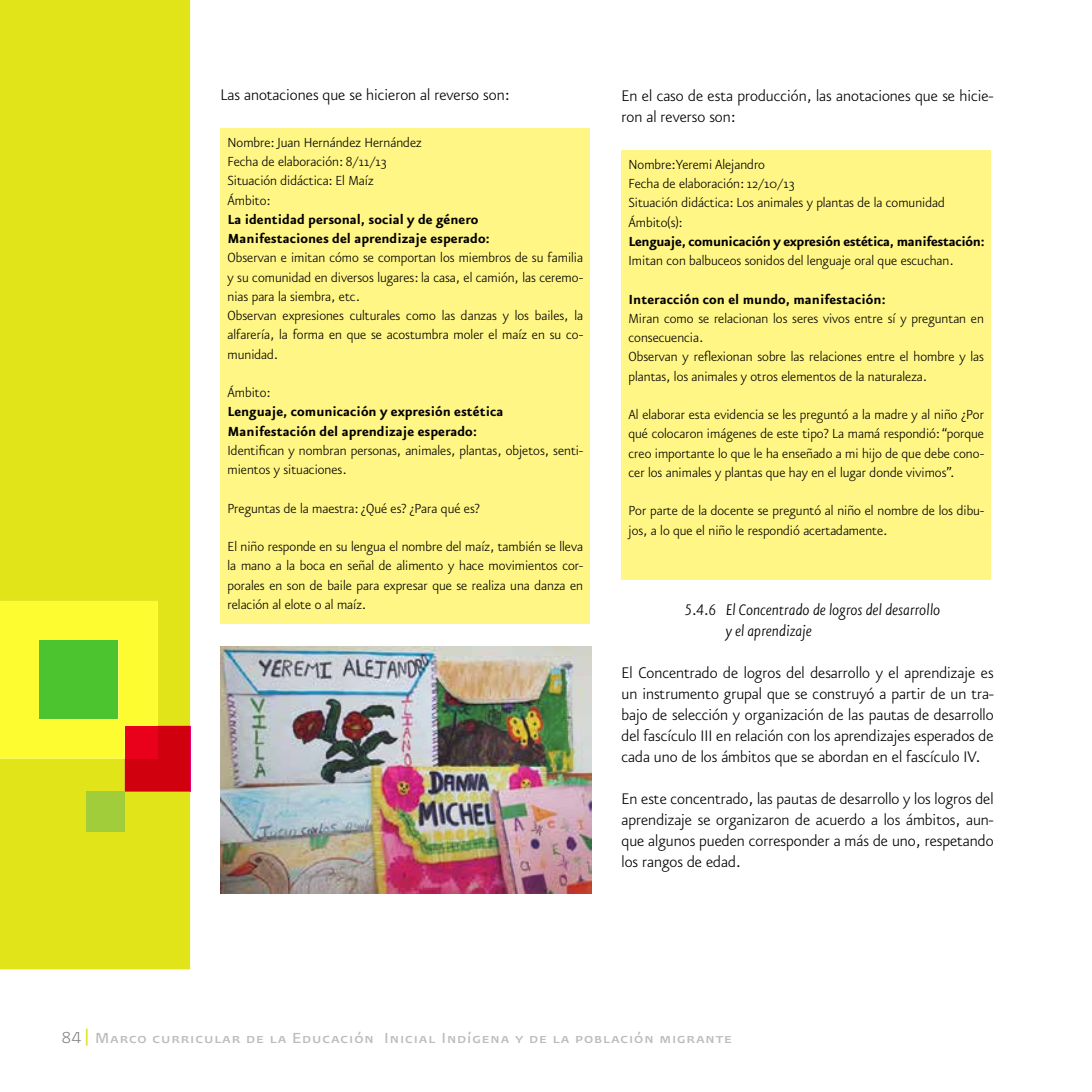
<style>
.page{position:relative;width:1092px;height:1092px;background:#fff}
.page>*{position:absolute;margin:0;border:0;box-sizing:border-box;transform-origin:0 0}
.t1{font:300 18.38px/21px "Eureka Sans";color:#000;text-align:justify}
.t2{font:italic 300 18.38px/21px "Eureka Sans";letter-spacing:-.01em;color:#000}
.t3{font:17.5px "Presidencia Base Versalitas";letter-spacing:.05em;color:#bcbbbe;scale:1.05 1}
.t4{font:300 15.75px/19.2px "Eureka Sans";color:#000}
.t5{font:700 15.75px/19.2px "Eureka Sans";color:#000}
.t6{font:700 15.75px "Eureka Sans";letter-spacing:-.02em;color:#000}
.s1{font-family:"Presidencia Fina";font-size:19.25px;color:#807f83}
.s2{font-family:"Eureka Sans";font-weight:500;color:#e2e41a}
</style>
<div class="page">
<div style="left:0;top:0;width:190px;height:969px;background:#e2e41a"></div>
<hr style="left:190px;top:725px;width:1px;height:66px;background:#ec008c">
<svg style="left:0;top:601px;width:190px;height:190px;background:#f0d927"></svg>
<div style="left:125px;top:725px;width:33px;height:33px;background:#e9001b"></div>
<div style="left:86px;top:791px;width:39px;height:41px;background:#a1cd3a"></div>
<div style="left:39px;top:640px;width:79px;height:79px;background:#4cc42f"></div>
<div style="left:220px;top:128px;width:370px;height:495px;background:#fff685"></div>
<div style="left:621px;top:150px;width:369px;height:430px;background:#fff685"></div>
<img style="left:220px;top:646px;width:371px;height:247px">
<p class="t1" style="left:220px;top:85px;width:290px">Las anotaciones que se hicieron al reverso son:</p>
<p class="t4" style="left:227px;top:133px;width:196px">Nombre: Juan Hernández Hernández<br>Fecha de elaboración: 8/11/13<br>Situación didáctica: El Maíz<br>Ámbito:</p>
<p class="t5" style="left:227px;top:210px;width:264px">La identidad personal, social y de género<br>Manifestaciones del aprendizaje esperado:</p>
<p class="t4" style="left:227px;top:249px;width:357px">Observan e imitan cómo se comportan los miembros de su familia y su comunidad en diversos lugares: la casa, el camión, las ceremo&shy;nias para la siembra, etc.<br>Observan expresiones culturales como las danzas y los bailes, la alfarería, la forma en que se acostumbra moler el maíz en su co&shy;munidad.</p>
<p class="t4" style="left:227px;top:384px;width:45px">Ámbito:</p>
<p class="t5" style="left:227px;top:402px;width:277px">Lenguaje, comunicación y expresión estética<br>Manifestación del aprendizaje esperado:</p>
<p class="t4" style="left:227px;top:441px;width:357px">Identifican y nombran personas, animales, plantas, objetos, senti&shy;mientos y situaciones.</p>
<p class="t4" style="left:227px;top:499px;width:253px">Preguntas de la maestra: ¿Qué es? ¿Para qué es?</p>
<p class="t4" style="left:227px;top:537px;width:357px;text-align:justify">El niño responde en su lengua el nombre del maíz, también se lleva la mano a la boca en señal de alimento y hace movimientos cor&shy;porales en son de baile para expresar que se realiza una danza en relación al elote o al maíz.</p>
<p class="t1" style="left:621px;top:86px;width:373px">En el caso de esta producción, las anotaciones que se hicie&shy;ron al reverso son:</p>
<p class="t4" style="left:628px;top:155px;width:318px">Nombre:Yeremi Alejandro<br>Fecha de elaboración: 12/10/13<br>Situación didáctica: Los animales y plantas de la comunidad<br>Ámbito(s):</p>
<p class="t6" style="left:628px;top:233px;width:358px">Lenguaje, comunicación y expresión estética, manifestación:</p>
<p class="t4" style="left:628px;top:252px;width:326px">Imitan con balbuceos sonidos del lenguaje oral que escuchan.</p>
<p class="t5" style="left:628px;top:290px;width:258px">Interacción con el mundo, manifestación:</p>
<p class="t4" style="left:628px;top:309px;width:357px">Miran como se relacionan los seres vivos entre sí y preguntan en consecuencia.<br>Observan y reflexionan sobre las relaciones entre el hombre y las plantas, los animales y otros elementos de la naturaleza.</p>
<p class="t4" style="left:628px;top:405px;width:357px;text-align:justify">Al elaborar esta evidencia se les preguntó a la madre y al niño ¿Por qué colocaron imágenes de este tipo? La mamá respondió: “porque creo importante lo que le ha enseñado a mi hijo de que debe cono&shy;cer los animales y plantas que hay en el lugar donde vivimos”.</p>
<p class="t4" style="left:628px;top:502px;width:357px">Por parte de la docente se preguntó al niño el nombre de los dibu&shy;jos, a lo que el niño le respondió acertadamente.</p>
<p class="t2" style="left:725px;top:600px;width:216px;text-indent:-41px">5.4.6 El Concentrado de logros del desarrollo y el aprendizaje</p>
<p class="t1" style="left:621px;top:663px;width:373px">El Concentrado de logros del desarrollo y el aprendizaje es un instrumento grupal que se construyó a partir de un tra&shy;bajo de selección y organización de las pautas de desarrollo del fascículo III en relación con los aprendizajes esperados de cada uno de los ámbitos que se abordan en el fascículo IV.</p>
<p class="t1" style="left:621px;top:789px;width:373px">En este concentrado, las pautas de desarrollo y los logros del aprendizaje se organizaron de acuerdo a los ámbitos, aun&shy;que algunos pueden corresponder a más de uno, respetando los rangos de edad.</p>
<p class="t3" style="left:61px;top:1027px;width:640px"><span class="s1">84</span> <span class="s2">|</span> Marco curricular de la Educación Inicial Indígena y de la población migrante</p>
</div>
